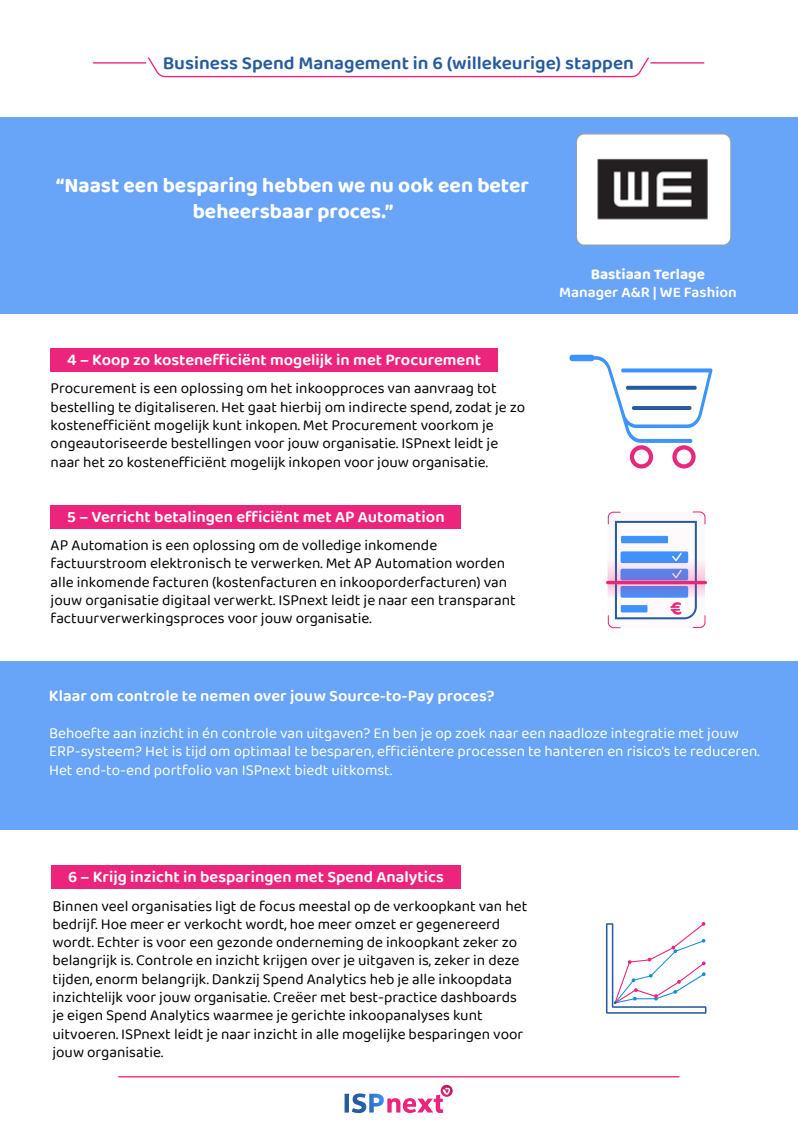
<style>
.page{position:relative;width:798px;height:1127px;background:#fff}
.page>*{position:absolute;margin:0;border:0;box-sizing:border-box;transform-origin:0 0}
.t1{font:700 21px/25.2px "Baloo Chettan 2";color:#fff;text-align:center}
.t2{font:600 19.1px "Baloo Chettan 2";color:#265b9e}
.t3{font:600 16.5px "Baloo Chettan 2";color:#fff}
.t4{font:15.3px/18.3px "Baloo Chettan 2";color:#000}
.t5{font:15.3px/18.3px "Baloo Chettan 2";color:#fff}
.t6{font:600 15.3px "Baloo Chettan 2";color:#fff}
.t7{font:700 15.3px "Baloo Chettan 2";color:#fff}
</style>
<div class="page">
<hr style="left:119px;top:1076px;width:560px;height:1px;background:#ed247b">
<svg style="left:345px;top:1085px;width:108px;height:28px"></svg>
<svg style="left:148px;top:57px;width:501px;height:21px"></svg>
<hr style="left:93px;top:62px;width:53px;height:2px;background:#ed247b">
<hr style="left:651px;top:62px;width:53px;height:2px;background:#ed247b">
<div style="left:51px;top:348px;width:447px;height:24px;background:#ed247b"></div>
<div style="left:51px;top:505px;width:410px;height:24px;background:#ed247b"></div>
<div style="left:0;top:117px;width:798px;height:197px;background:#68a4f8"></div>
<img style="left:576px;top:134px;width:155px;height:112px">
<div style="left:0;top:662px;width:798px;height:168px;background:#68a4f8"></div>
<div style="left:51px;top:865px;width:410px;height:24px;background:#ed247b"></div>
<svg style="left:606px;top:922px;width:100px;height:92px"></svg>
<svg style="left:608px;top:511px;width:98px;height:117px"></svg>
<svg style="left:569px;top:355px;width:144px;height:114px"></svg>
<p class="t2" style="left:163px;top:49px;width:473px">Business Spend Management in 6 (willekeurige) stappen</p>
<h1 class="t1" style="left:56px;top:173px;width:474px">“Naast een besparing hebben we nu ook een beter beheersbaar proces.”</h1>
<p class="t3" style="left:67px;top:348px;width:415px">4 – Koop zo kostenefficiënt mogelijk in met Procurement</p>
<p class="t4" style="left:51px;top:379px;width:476px">Procurement is een oplossing om het inkoopproces van aanvraag tot bestelling te digitaliseren. Het gaat hierbij om indirecte spend, zodat je zo kostenefficiënt mogelijk kunt inkopen. Met Procurement voorkom je ongeautoriseerde bestellingen voor jouw organisatie. ISPnext leidt je naar het zo kostenefficiënt mogelijk inkopen voor jouw organisatie.</p>
<p class="t3" style="left:67px;top:505px;width:379px">5 – Verricht betalingen efficiënt met AP Automation</p>
<p class="t4" style="left:51px;top:536px;width:467px">AP Automation is een oplossing om de volledige inkomende factuurstroom elektronisch te verwerken. Met AP Automation worden alle inkomende facturen (kostenfacturen en inkooporderfacturen) van jouw organisatie digitaal verwerkt. ISPnext leidt je naar een transparant factuurverwerkingsproces voor jouw organisatie.</p>
<p class="t3" style="left:49px;top:684px;width:447px">Klaar om controle te nemen over jouw Source-to-Pay proces?</p>
<p class="t7" style="left:591px;top:262px;width:116px">Bastiaan Terlage</p>
<p class="t6" style="left:559px;top:281px;width:179px">Manager A&amp;R | WE Fashion</p>
<p class="t5" style="left:49px;top:724px;width:712px">Behoefte aan inzicht in én controle van uitgaven? En ben je op zoek naar een naadloze integratie met jouw<br>ERP-systeem? Het is tijd om optimaal te besparen, efficiëntere processen te hanteren en risico's te reduceren.<br>Het end-to-end portfolio van ISPnext biedt uitkomst.</p>
<p class="t3" style="left:68px;top:865px;width:377px">6 – Krijg inzicht in besparingen met Spend Analytics</p>
<p class="t4" style="left:52px;top:896px;width:476px">Binnen veel organisaties ligt de focus meestal op de verkoopkant van het bedrijf. Hoe meer er verkocht wordt, hoe meer omzet er gegenereerd wordt. Echter is voor een gezonde onderneming de inkoopkant zeker zo belangrijk is. Controle en inzicht krijgen over je uitgaven is, zeker in deze tijden, enorm belangrijk. Dankzij Spend Analytics heb je alle inkoopdata inzichtelijk voor jouw organisatie. Creëer met best-practice dashboards je eigen Spend Analytics waarmee je gerichte inkoopanalyses kunt uitvoeren. ISPnext leidt je naar inzicht in alle mogelijke besparingen voor jouw organisatie.</p>
</div>
